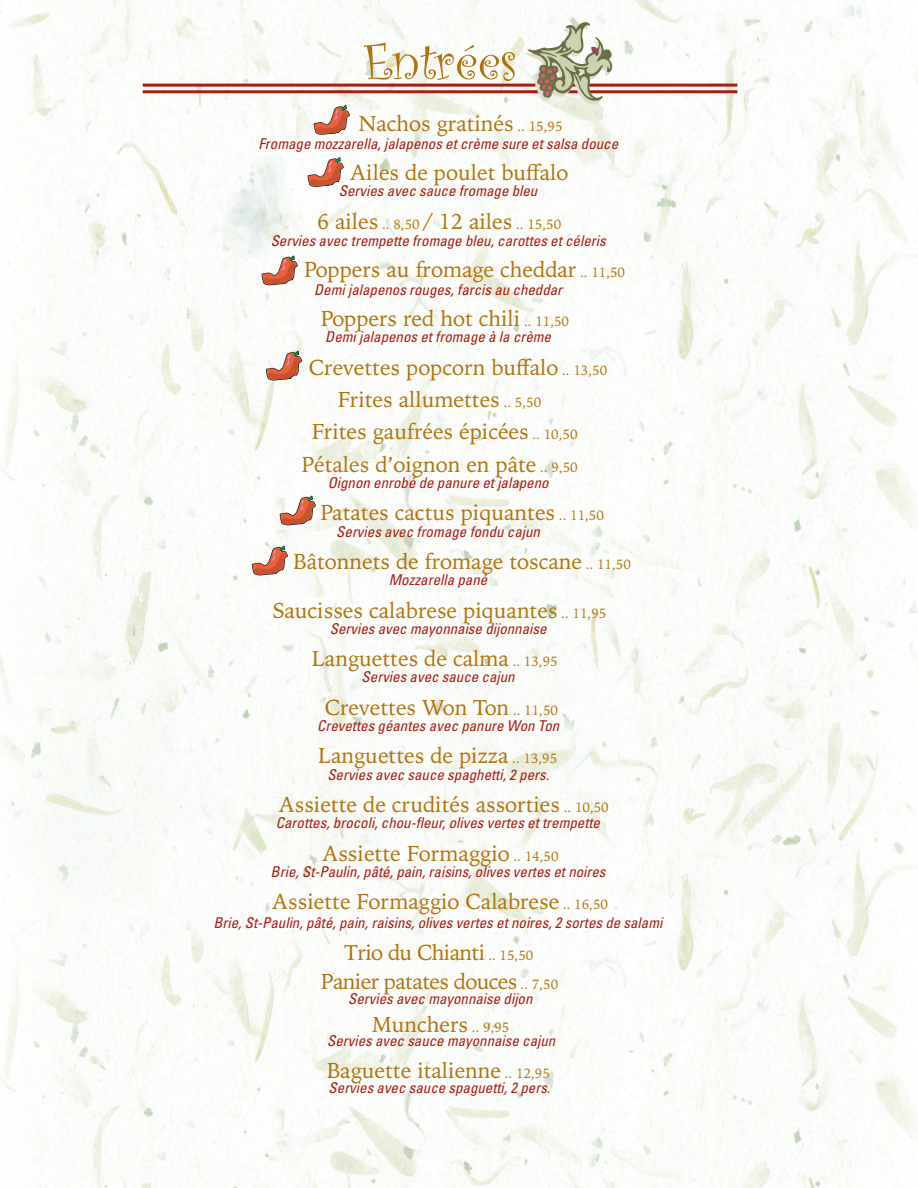
<style>
.page{position:relative;width:918px;height:1188px;background:#fff}
.page>*{position:absolute;margin:0;border:0;box-sizing:border-box;transform-origin:0 0}
.t1{font:54px "Curlz";color:#b0720a}
.t2{font:21.6px/45.5px "Iowan Old Style";color:#b0720a;text-align:center}
.t3{font:21.6px/29.4px "Iowan Old Style";letter-spacing:-.03em;color:#b0720a;text-align:center}
.t4{font:italic condensed 14.85px "Univers LT Std";color:#a91c12}
.s1{font-size:13.5px}
</style>
<div class="page">
<img style="left:0;top:0;width:918px;height:1188px">
<hr style="left:143px;top:84px;width:594px;height:3px;background:#a91c12">
<hr style="left:143px;top:90px;width:594px;height:3px;background:#a91c12">
<svg style="left:522px;top:22px;width:90px;height:83px"></svg>
<svg style="left:313px;top:103px;width:38px;height:47px"></svg>
<svg style="left:307px;top:156px;width:37px;height:32px"></svg>
<svg style="left:261px;top:254px;width:37px;height:33px"></svg>
<svg style="left:265px;top:349px;width:38px;height:46px"></svg>
<svg style="left:251px;top:494px;width:66px;height:96px"></svg>
<h1 class="t1" style="left:363px;top:23px;width:155px">Entrées</h1>
<h2 class="t2" style="left:359px;top:100px;width:205px">Nachos gratinés <span class="s1">.. 15,95</span></h2>
<p class="t4" style="left:258px;top:134px;width:361px">Fromage mozzarella, jalapenos et crème sure et salsa douce</p>
<h2 class="t2" style="left:351px;top:149px;width:219px">Ailes de poulet buffalo</h2>
<p class="t4" style="left:339px;top:182px;width:200px">Servies avec sauce fromage bleu</p>
<h2 class="t2" style="left:317px;top:197px;width:246px">6 ailes <span class="s1">.. 8,50</span> / 12 ailes <span class="s1">.. 15,50</span></h2>
<p class="t4" style="left:271px;top:232px;width:336px">Servies avec trempette fromage bleu, carottes et céleris</p>
<h2 class="t2" style="left:304px;top:246px;width:322px">Poppers au fromage cheddar <span class="s1">.. 11,50</span></h2>
<p class="t4" style="left:314px;top:280px;width:250px">Demi jalapenos rouges, farcis au cheddar</p>
<h2 class="t2" style="left:321px;top:295px;width:250px">Poppers red hot chili <span class="s1">.. 11,50</span></h2>
<p class="t4" style="left:325px;top:327px;width:227px">Demi jalapenos et fromage à la crème</p>
<h2 class="t2" style="left:309px;top:343px;width:300px">Crevettes popcorn buffalo <span class="s1">.. 13,50</span></h2>
<h2 class="t2" style="left:338px;top:376px;width:205px">Frites allumettes <span class="s1">.. 5,50</span></h2>
<h2 class="t2" style="left:312px;top:408px;width:267px">Frites gaufrées épicées <span class="s1">.. 10,50</span></h2>
<h2 class="t2" style="left:301px;top:440px;width:278px">Pétales d’oignon en pâte <span class="s1">.. 9,50</span></h2>
<p class="t4" style="left:328px;top:473px;width:222px">Oignon enrobé de panure et jalapeno</p>
<h2 class="t2" style="left:320px;top:489px;width:285px">Patates cactus piquantes <span class="s1">.. 11,50</span></h2>
<p class="t4" style="left:336px;top:522px;width:205px">Servies avec fromage fondu cajun</p>
<h2 class="t2" style="left:293px;top:538px;width:339px">Bâtonnets de fromage toscane <span class="s1">.. 11,50</span></h2>
<p class="t4" style="left:389px;top:571px;width:100px">Mozzarella pané</p>
<h2 class="t2" style="left:273px;top:586px;width:335px">Saucisses calabrese piquantes <span class="s1">.. 11,95</span></h2>
<p class="t4" style="left:330px;top:619px;width:218px">Servies avec mayonnaise dijonnaise</p>
<h2 class="t2" style="left:312px;top:635px;width:247px">Languettes de calma <span class="s1">.. 13,95</span></h2>
<p class="t4" style="left:362px;top:668px;width:155px">Servies avec sauce cajun</p>
<h2 class="t2" style="left:325px;top:684px;width:235px">Crevettes Won Ton <span class="s1">.. 11,50</span></h2>
<p class="t4" style="left:317px;top:716px;width:244px">Crevettes géantes avec panure Won Ton</p>
<h2 class="t2" style="left:318px;top:732px;width:241px">Languettes de pizza <span class="s1">.. 13,95</span></h2>
<p class="t4" style="left:327px;top:765px;width:223px">Servies avec sauce spaghetti, 2 pers.</p>
<h2 class="t2" style="left:279px;top:781px;width:331px">Assiette de crudités assorties <span class="s1">.. 10,50</span></h2>
<p class="t4" style="left:276px;top:814px;width:326px">Carottes, brocoli, chou--eur, olives vertes et trempette</p>
<h2 class="t2" style="left:323px;top:829px;width:237px">Assiette Formaggio <span class="s1">.. 14,50</span></h2>
<p class="t4" style="left:271px;top:862px;width:336px">Brie, St-Paulin, pâté, pain, raisins, olives vertes et noires</p>
<h2 class="t2" style="left:273px;top:878px;width:337px">Assiette Formaggio Calabrese <span class="s1">.. 16,50</span></h2>
<p class="t4" style="left:213px;top:914px;width:451px">Brie, St-Paulin, pâté, pain, raisins, olives vertes et noires, 2 sortes de salami</p>
<h2 class="t3" style="left:321px;top:937px;width:239px">Trio du Chianti <span class="s1">.. 15,50<br></span>Panier patates douces <span class="s1">.. 7,50</span></h2>
<h2 class="t2" style="left:327px;top:1001px;width:225px">Munchers <span class="s1">.. 9,95<br></span>Baguette italienne <span class="s1">.. 12,95</span></h2>
<p class="t4" style="left:348px;top:990px;width:186px">Servies avec mayonnaise dijon</p>
<p class="t4" style="left:327px;top:1032px;width:230px">Servies avec sauce mayonnaise cajun</p>
<p class="t4" style="left:329px;top:1078px;width:223px">Servies avec sauce spaguetti, 2 pers.</p>
</div>
